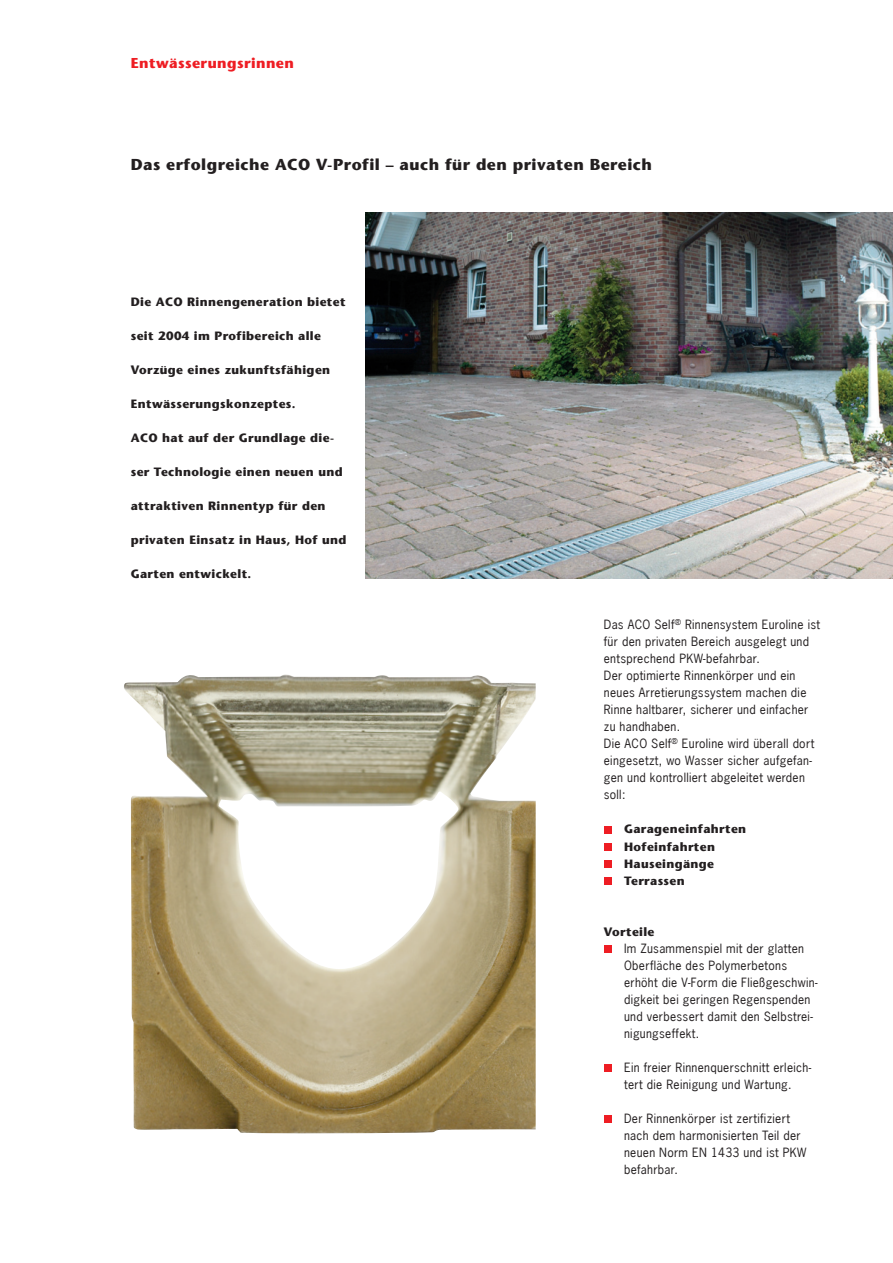
<style>
.page{position:relative;width:893px;height:1263px;background:#fff}
.page>*{position:absolute;margin:0;border:0;box-sizing:border-box;transform-origin:0 0}
.Headline{font:700 15.75px "Stone Sans";letter-spacing:.03em;color:#231f20}
.Rubrik{font:700 14.25px "Stone Sans";letter-spacing:.03em;color:#ee1d23}
.Fließtext{font:12px/17px "News Gothic";letter-spacing:.025em;color:#231f20}
.kleine_Head{font:700 12px "Stone Sans";letter-spacing:.03em;color:#231f20}
</style>
<div class="page">
<div style="left:604px;top:945px;width:7px;height:7px;background:#ee1d23"></div>
<div style="left:604px;top:1064px;width:7px;height:7px;background:#ee1d23"></div>
<div style="left:604px;top:1115px;width:7px;height:8px;background:#ee1d23"></div>
<img style="left:366px;top:213px;width:527px;height:365px">
<div style="left:604px;top:826px;width:7px;height:7px;background:#ee1d23"></div>
<div style="left:604px;top:843px;width:7px;height:7px;background:#ee1d23"></div>
<div style="left:604px;top:860px;width:7px;height:7px;background:#ee1d23"></div>
<div style="left:604px;top:877px;width:7px;height:7px;background:#ee1d23"></div>
<img style="left:124px;top:674px;width:412px;height:460px">
<p class="Rubrik" style="left:131px;top:55px;width:165px">Entwässerungsrinnen</p>
<p class="Headline" style="left:131px;top:155px;width:523px">Das erfolgreiche ACO V-Profil – auch für den privaten Bereich</p>
<p class="kleine_Head" style="left:131px;top:295px;width:216px">Die ACO Rinnengeneration bietet</p>
<p class="kleine_Head" style="left:131px;top:329px;width:192px">seit 2004 im Profibereich alle</p>
<p class="kleine_Head" style="left:131px;top:363px;width:201px">Vorzüge eines zukunftsfähigen</p>
<p class="kleine_Head" style="left:131px;top:397px;width:166px">Entwässerungskonzeptes.</p>
<p class="kleine_Head" style="left:131px;top:431px;width:205px">ACO hat auf der Grundlage die-</p>
<p class="kleine_Head" style="left:131px;top:465px;width:213px">ser Technologie einen neuen und</p>
<p class="kleine_Head" style="left:131px;top:499px;width:196px">attraktiven Rinnentyp für den</p>
<p class="kleine_Head" style="left:131px;top:533px;width:217px">privaten Einsatz in Haus, Hof und</p>
<p class="kleine_Head" style="left:131px;top:567px;width:122px">Garten entwickelt.</p>
<p class="Fließtext" style="left:604px;top:616px;width:218px">Das ACO Self<sup>®</sup> Rinnensystem Euroline ist für den privaten Bereich ausgelegt und entsprechend PKW-befahrbar.<br>Der optimierte Rinnenkörper und ein neues Arretierungssystem machen die Rinne haltbarer, sicherer und einfacher zu handhaben.</p>
<p class="Fließtext" style="left:604px;top:735px;width:212px">Die ACO Self<sup>®</sup> Euroline wird überall dort eingesetzt, wo Wasser sicher aufgefan&shy;gen und kontrolliert abgeleitet werden soll:</p>
<p class="kleine_Head" style="left:624px;top:822px;width:124px">Garageneinfahrten</p>
<p class="kleine_Head" style="left:624px;top:839px;width:92px">Hofeinfahrten</p>
<p class="kleine_Head" style="left:624px;top:856px;width:92px">Hauseingänge</p>
<p class="kleine_Head" style="left:624px;top:873px;width:62px">Terrassen</p>
<p class="kleine_Head" style="left:604px;top:924px;width:52px">Vorteile</p>
<p class="Fließtext" style="left:624px;top:939px;width:195px">Im Zusammenspiel mit der glatten<br>Oberfläche des Polymerbetons erhöht die V-Form die Fließgeschwin&shy;digkeit bei geringen Regenspenden und verbessert damit den Selbstrei&shy;nigungseffekt.</p>
<p class="Fließtext" style="left:624px;top:1058px;width:189px">Ein freier Rinnenquerschnitt erleich&shy;tert die Reinigung und Wartung.</p>
<p class="Fließtext" style="left:624px;top:1109px;width:184px">Der Rinnenkörper ist zertifiziert nach dem harmonisierten Teil der neuen Norm EN 1433 und ist PKW befahrbar.</p>
</div>
